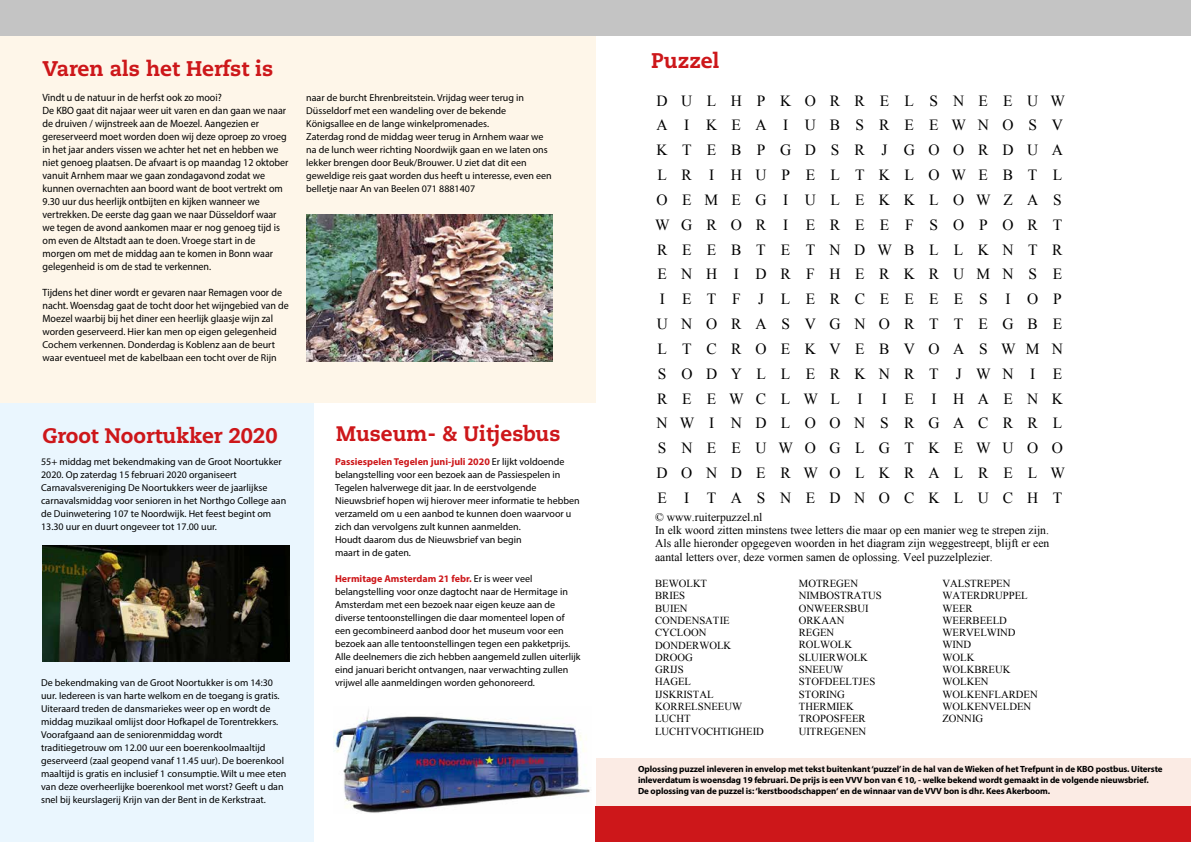
<style>
.page{position:relative;width:1191px;height:842px;background:#fff}
.page>*{position:absolute;margin:0;border:0;box-sizing:border-box;transform-origin:0 0}
.t1{font:800 21.2px "Caecilia LT Pro 85";color:#cd171a}
.t2{font:800 21px "Caecilia LT Pro 85";color:#cd171a}
.t3{font:15.5px/24.8px "Times New Roman";letter-spacing:.93em;color:#000}
.t4{font:11.7px/13.4px "Times New Roman";color:#000}
.t5{font:10.7px/12.3px "Times New Roman";color:#000}
.t6{font:10.6px/13px "Myriad Pro";color:#000;scale:.95 1}
.t7{font:10px/13px "Myriad Pro";color:#000}
.t8{font:700 9px/11px "Myriad Pro";letter-spacing:-.01em;color:#000}
.s1{font-weight:700;color:#cd171a}
</style>
<div class="page">
<img style="left:333px;top:709px;width:257px;height:104px">
<div style="left:0;top:377px;width:313px;height:465px;background:#eaf6fe"></div>
<div style="left:0;top:0;width:596px;height:402px;background:#fef6e9"></div>
<div style="left:596px;top:758px;width:595px;height:60px;background:#fbebe4"></div>
<div style="left:0;top:0;width:1191px;height:36px;background:#c4c4c4"></div>
<div style="left:595px;top:807px;width:596px;height:35px;background:#cd171a"></div>
<img style="left:306px;top:214px;width:247px;height:147px">
<img style="left:42px;top:545px;width:247px;height:116px">
<h1 class="t1" style="left:43px;top:54px;width:232px">Varen als het Herfst is</h1>
<p class="t6" style="left:43px;top:91px;width:260px">Vindt u de natuur in de herfst ook zo mooi?<br>De KBO gaat dit najaar weer uit varen en dan gaan we naar de druiven / wijnstreek aan de Moezel. Aangezien er gereserveerd moet worden doen wij deze oproep zo vroeg in het jaar anders vissen we achter het net en hebben we niet genoeg plaatsen. De afvaart is op maandag 12 oktober vanuit Arnhem maar we gaan zondagavond zodat we kunnen overnachten aan boord want de boot vertrekt om 9.30 uur dus heerlijk ontbijten en kijken wanneer we vertrekken. De eerste dag gaan we naar Düsseldorf waar we tegen de avond aankomen maar er nog genoeg tijd is om even de Altstadt aan te doen. Vroege start in de morgen om met de middag aan te komen in Bonn waar gelegenheid is om de stad te verkennen.</p>
<p class="t6" style="left:43px;top:286px;width:261px">Tijdens het diner wordt er gevaren naar Remagen voor de nacht. Woensdag gaat de tocht door het wijngebied van de<br>Moezel waarbij bij het diner een heerlijk glaasje wijn zal</p>
<p class="t7" style="left:43px;top:325px;width:236px">worden geserveerd. Hier kan men op eigen gelegenheid<br>Cochem verkennen. Donderdag is Koblenz aan de beurt waar eventueel met de kabelbaan een tocht over de Rijn</p>
<p class="t7" style="left:306px;top:91px;width:247px">naar de burcht Ehrenbreitstein. Vrijdag weer terug in Düsseldorf met een wandeling over de bekende Königsallee en de lange winkelpromenades.<br>Zaterdag rond de middag weer terug in Arnhem waar we na de lunch weer richting Noordwijk gaan en we laten ons lekker brengen door Beuk/Brouwer. U ziet dat dit een geweldige reis gaat worden dus heeft u interesse, even een belletje naar An van Beelen 071 8881407</p>
<h2 class="t2" style="left:43px;top:421px;width:236px">Groot Noortukker 2020</h2>
<p class="t7" style="left:41px;top:455px;width:247px">55+ middag met bekendmaking van de Groot Noortukker 2020. Op zaterdag 15 februari 2020 organiseert Carnavalsvereniging De Noortukkers weer de jaarlijkse carnavalsmiddag voor senioren in het Northgo College aan de Duinwetering 107 te Noordwijk. Het feest begint om 13.30 uur en duurt ongeveer tot 17.00 uur.</p>
<p class="t7" style="left:41px;top:676px;width:247px">De bekendmaking van de Groot Noortukker is om 14:30 uur. Iedereen is van harte welkom en de toegang is gratis.<br>Uiteraard treden de dansmariekes weer op en wordt de middag muzikaal omlijst door Hofkapel de Torentrekkers.<br>Voorafgaand aan de seniorenmiddag wordt traditiegetrouw om 12.00 uur een boerenkoolmaaltijd geserveerd (zaal geopend vanaf 11.45 uur). De boerenkool maaltijd is gratis en inclusief 1 consumptie. Wilt u mee eten van deze overheerlijke boerenkool met worst? Geeft u dan snel bij keurslagerij Krijn van der Bent in de Kerkstraat.</p>
<h2 class="t2" style="left:336px;top:419px;width:226px">Museum- &amp; Uitjesbus</h2>
<p class="t7" style="left:335px;top:455px;width:246px"><span class="s1">Passiespelen Tegelen juni-juli 2020</span> Er lijkt voldoende belangstelling voor een bezoek aan de Passiespelen in Tegelen halverwege dit jaar. In de eerstvolgende Nieuwsbrief hopen wij hierover meer informatie te hebben verzameld om u een aanbod te kunnen doen waarvoor u zich dan vervolgens zult kunnen aanmelden.<br>Houdt daarom dus de Nieuwsbrief van begin<br>maart in de gaten.</p>
<p class="t7" style="left:335px;top:572px;width:247px"><span class="s1">Hermitage Amsterdam 21 febr.</span> Er is weer veel belangstelling voor onze dagtocht naar de Hermitage in Amsterdam met een bezoek naar eigen keuze aan de diverse tentoonstellingen die daar momenteel lopen of een gecombineerd aanbod door het museum voor een bezoek aan alle tentoonstellingen tegen een pakketprijs.<br>Alle deelnemers die zich hebben aangemeld zullen uiterlijk eind januari bericht ontvangen, naar verwachting zullen vrijwel alle aanmeldingen worden gehonoreerd.</p>
<h1 class="t1" style="left:651px;top:46px;width:70px">Puzzel</h1>
<p class="t3" style="left:655px;top:88px;width:411px">DULHPKORRELSNEEUW<br>AIKEAIUBSREEWNOSV<br>KTEBPGDSR JGOORDUA<br>LR IHUPELTKLOWEBTL<br>OEMEG IULEKKLOWZAS<br>WGROR I EREEFSOPORT<br>REEBTETNDWBLLKNTR<br>ENH IDRFHERKRUMNSE<br>I ETF JLERCEEEES IOP<br>UNORASVGNORTTEGBE<br>LTCROEKVEBVOASWMN<br>SODYLLERKNRT JWN I E<br>REEWCLWL I</p>
<h3 class="t3" style="left:656px;top:385px;width:410px;text-indent:225px">I E IHAENK<br>NWINDLOONSRGACRRL<br>SNEEUWOGLGTKEWUOO<br>DONDERWOLKRALRELW<br>E I TASNEDNOCKLUCHT</h3>
<p class="t4" style="left:655px;top:510px;width:395px">© www.ruiterpuzzel.nl<br>In elk woord zitten minstens twee letters die maar op een manier weg te strepen zijn.<br>Als alle hieronder opgegeven woorden in het diagram zijn weggestreept, blijft er een aantal letters over, deze vormen samen de oplossing. Veel puzzelplezier.</p>
<p class="t5" style="left:655px;top:577px;width:110px">BEWOLKT<br>BRIES<br>BUIEN<br>CONDENSATIE<br>CYCLOON<br>DONDERWOLK<br>DROOG<br>GRIJS<br>HAGEL<br>IJSKRISTAL<br>KORRELSNEEUW<br>LUCHT<br>LUCHTVOCHTIGHEID</p>
<p class="t5" style="left:799px;top:577px;width:84px">MOTREGEN<br>NIMBOSTRATUS<br>ONWEERSBUI<br>ORKAAN<br>REGEN<br>ROLWOLK<br>SLUIERWOLK<br>SNEEUW<br>STOFDEELTJES<br>STORING<br>THERMIEK<br>TROPOSFEER<br>UITREGENEN</p>
<p class="t5" style="left:942px;top:577px;width:97px">VALSTREPEN<br>WATERDRUPPEL<br>WEER<br>WEERBEELD<br>WERVELWIND<br>WIND<br>WOLK<br>WOLKBREUK<br>WOLKEN<br>WOLKENFLARDEN<br>WOLKENVELDEN<br>ZONNIG</p>
<p class="t8" style="left:638px;top:764px;width:526px">Oplossing puzzel inleveren in envelop met tekst buitenkant ‘puzzel’ in de hal van de Wieken of het Trefpunt in de KBO postbus. Uiterste inleverdatum is woensdag 19 februari. De prijs is een VVV bon van € 10, - welke bekend wordt gemaakt in de volgende nieuwsbrief.<br>De oplossing van de puzzel is: ‘kerstboodschappen‘ en de winnaar van de VVV bon is dhr. Kees Akerboom.</p>
</div>
